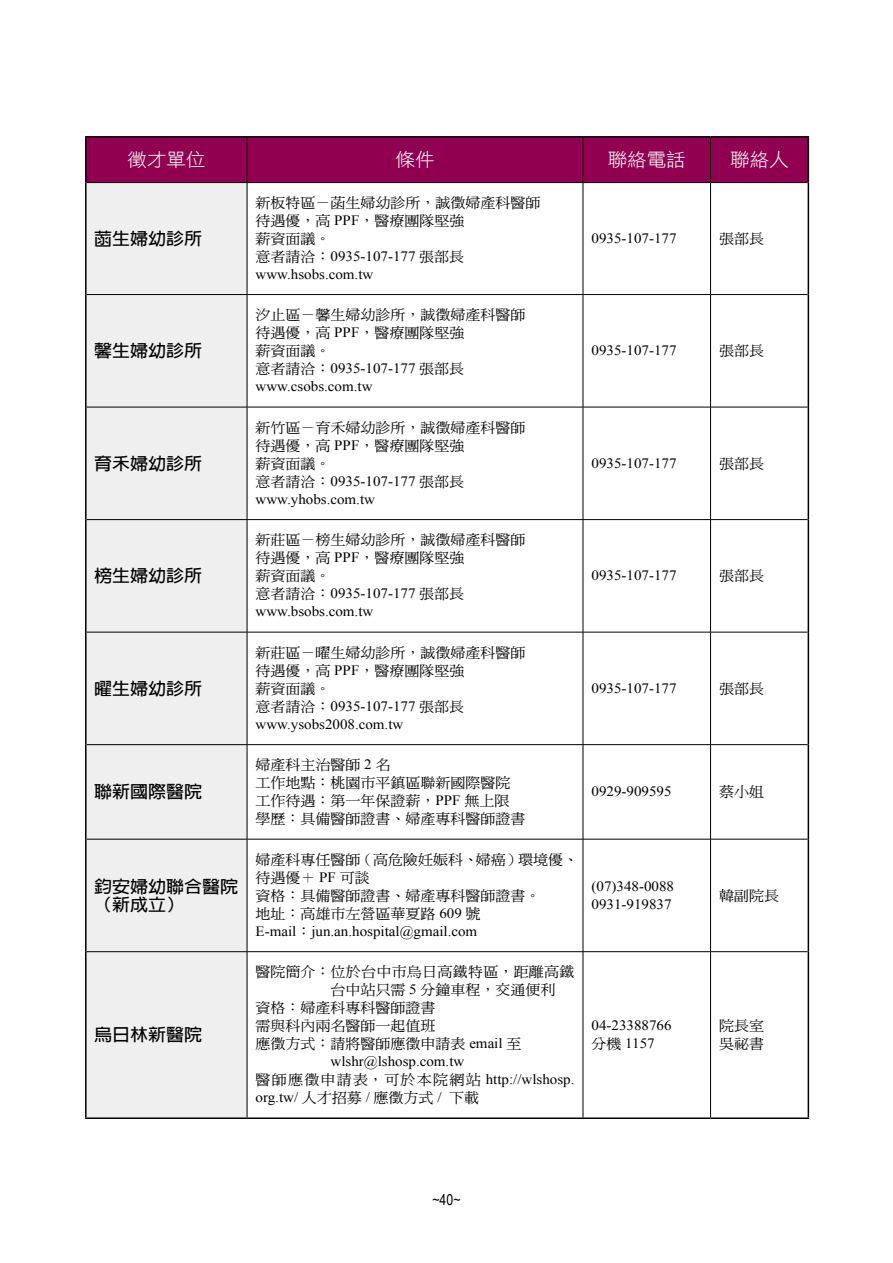
<style>
.page{position:relative;width:893px;height:1263px;background:#fff}
.page>*{position:absolute;margin:0;border:0;box-sizing:border-box;transform-origin:0 0}
.t1{font:18.6px "DF Hei Lt HK BF";color:#fff;scale:1.05 1}
.t2{font:700 17.1px/18px "Lin Gothic";color:#000;scale:1.05 1}
.t3{font:15px "Arial Narrow";color:#000}
.t4{font:14.25px/18px "DF Ming Md HK BF";color:#000;scale:1.05 1}
.t5{font:14.25px/18px "Times New Roman";color:#000;scale:1.05 1}
.t6{font:14.25px "DF Ming Md HK BF";letter-spacing:.02em;color:#000;scale:1.05 1}
.s1{font-family:"Times New Roman"}
.s2{font-family:"DF Ming Md HK BF"}
</style>
<div class="page">
<div style="left:87px;top:138px;width:721px;height:44px;background:#910050"></div>
<div style="left:87px;top:183px;width:160px;height:934px;background:#efefef"></div>
<svg style="left:248px;top:183px;width:560px;height:934px"></svg>
<hr style="left:85px;top:952px;width:2px;height:165px;background:#000">
<hr style="left:808px;top:952px;width:1px;height:165px;background:#000">
<hr style="left:85px;top:1117px;width:162px;height:2px;background:#000">
<hr style="left:247px;top:1117px;width:336px;height:2px;background:#000">
<hr style="left:583px;top:1117px;width:128px;height:2px;background:#000">
<hr style="left:711px;top:1117px;width:98px;height:2px;background:#000">
<hr style="left:87px;top:632px;width:160px;height:1px;background:#000">
<hr style="left:247px;top:632px;width:336px;height:1px;background:#000">
<hr style="left:583px;top:632px;width:128px;height:1px;background:#000">
<hr style="left:711px;top:632px;width:97px;height:1px;background:#000">
<hr style="left:247px;top:745px;width:1px;height:94px;background:#000">
<hr style="left:583px;top:745px;width:1px;height:94px;background:#000">
<hr style="left:710px;top:745px;width:1px;height:94px;background:#000">
<hr style="left:87px;top:839px;width:160px;height:1px;background:#000">
<hr style="left:247px;top:839px;width:336px;height:1px;background:#000">
<hr style="left:247px;top:839px;width:1px;height:112px;background:#000">
<hr style="left:583px;top:839px;width:128px;height:1px;background:#000">
<hr style="left:583px;top:839px;width:1px;height:112px;background:#000">
<hr style="left:711px;top:839px;width:97px;height:1px;background:#000">
<hr style="left:710px;top:839px;width:1px;height:112px;background:#000">
<hr style="left:87px;top:951px;width:160px;height:1px;background:#000">
<hr style="left:247px;top:951px;width:336px;height:1px;background:#000">
<hr style="left:247px;top:952px;width:1px;height:165px;background:#000">
<hr style="left:583px;top:951px;width:128px;height:1px;background:#000">
<hr style="left:583px;top:952px;width:1px;height:165px;background:#000">
<hr style="left:711px;top:951px;width:97px;height:1px;background:#000">
<hr style="left:710px;top:952px;width:1px;height:165px;background:#000">
<hr style="left:247px;top:183px;width:1px;height:111px;background:#000">
<hr style="left:583px;top:183px;width:1px;height:111px;background:#000">
<hr style="left:710px;top:183px;width:1px;height:111px;background:#000">
<hr style="left:87px;top:294px;width:160px;height:1px;background:#000">
<hr style="left:247px;top:294px;width:336px;height:1px;background:#000">
<hr style="left:247px;top:295px;width:1px;height:112px;background:#000">
<hr style="left:583px;top:294px;width:128px;height:1px;background:#000">
<hr style="left:583px;top:295px;width:1px;height:112px;background:#000">
<hr style="left:711px;top:294px;width:97px;height:1px;background:#000">
<hr style="left:710px;top:295px;width:1px;height:112px;background:#000">
<hr style="left:87px;top:407px;width:160px;height:1px;background:#000">
<hr style="left:247px;top:407px;width:336px;height:1px;background:#000">
<hr style="left:247px;top:407px;width:1px;height:112px;background:#000">
<hr style="left:583px;top:407px;width:128px;height:1px;background:#000">
<hr style="left:583px;top:407px;width:1px;height:112px;background:#000">
<hr style="left:711px;top:407px;width:97px;height:1px;background:#000">
<hr style="left:710px;top:407px;width:1px;height:112px;background:#000">
<hr style="left:87px;top:519px;width:160px;height:1px;background:#000">
<hr style="left:247px;top:519px;width:336px;height:1px;background:#000">
<hr style="left:247px;top:520px;width:1px;height:112px;background:#000">
<hr style="left:583px;top:519px;width:128px;height:1px;background:#000">
<hr style="left:583px;top:520px;width:1px;height:112px;background:#000">
<hr style="left:711px;top:519px;width:97px;height:1px;background:#000">
<hr style="left:710px;top:520px;width:1px;height:112px;background:#000">
<hr style="left:247px;top:632px;width:1px;height:112px;background:#000">
<hr style="left:583px;top:632px;width:1px;height:112px;background:#000">
<hr style="left:710px;top:632px;width:1px;height:112px;background:#000">
<hr style="left:87px;top:744px;width:160px;height:1px;background:#000">
<hr style="left:247px;top:744px;width:336px;height:1px;background:#000">
<hr style="left:583px;top:744px;width:128px;height:1px;background:#000">
<hr style="left:711px;top:744px;width:97px;height:1px;background:#000">
<hr style="left:247px;top:138px;width:1px;height:44px;background:#000">
<hr style="left:583px;top:138px;width:1px;height:44px;background:#000">
<hr style="left:710px;top:138px;width:1px;height:44px;background:#000">
<hr style="left:87px;top:182px;width:160px;height:1px;background:#000">
<hr style="left:247px;top:182px;width:336px;height:1px;background:#000">
<hr style="left:583px;top:182px;width:128px;height:1px;background:#000">
<hr style="left:711px;top:182px;width:97px;height:1px;background:#000">
<hr style="left:85px;top:745px;width:2px;height:94px;background:#000">
<hr style="left:808px;top:745px;width:1px;height:94px;background:#000">
<hr style="left:85px;top:839px;width:2px;height:113px;background:#000">
<hr style="left:808px;top:839px;width:1px;height:113px;background:#000">
<hr style="left:85px;top:183px;width:2px;height:112px;background:#000">
<hr style="left:808px;top:183px;width:1px;height:112px;background:#000">
<hr style="left:85px;top:295px;width:2px;height:112px;background:#000">
<hr style="left:808px;top:295px;width:1px;height:112px;background:#000">
<hr style="left:85px;top:407px;width:2px;height:113px;background:#000">
<hr style="left:808px;top:407px;width:1px;height:113px;background:#000">
<hr style="left:85px;top:520px;width:2px;height:112px;background:#000">
<hr style="left:808px;top:520px;width:1px;height:112px;background:#000">
<hr style="left:85px;top:632px;width:2px;height:113px;background:#000">
<hr style="left:808px;top:632px;width:1px;height:113px;background:#000">
<hr style="left:85px;top:136px;width:162px;height:2px;background:#000">
<hr style="left:85px;top:138px;width:2px;height:45px;background:#000">
<hr style="left:247px;top:136px;width:336px;height:2px;background:#000">
<hr style="left:583px;top:136px;width:128px;height:2px;background:#000">
<hr style="left:711px;top:136px;width:98px;height:2px;background:#000">
<hr style="left:808px;top:138px;width:1px;height:45px;background:#000">
<h1 class="t1" style="left:127px;top:150px;width:76px">徵才單位</h1>
<h1 class="t1" style="left:396px;top:150px;width:39px">條件</h1>
<h1 class="t1" style="left:608px;top:150px;width:76px">聯絡電話</h1>
<h1 class="t1" style="left:730px;top:150px;width:57px">聯絡人</h1>
<p class="t2" style="left:94px;top:229px;width:104px">菡生婦幼診所</p>
<p class="t4" style="left:256px;top:193px;width:273px">新板特區－菡生婦幼診所，誠徵婦產科醫師待遇優，高 <span class="s1">PPF</span>，醫療團隊堅強<br>薪資面議。</p>
<p class="t5" style="left:256px;top:247px;width:200px"><span class="s2">意者請洽：</span>0935-107-177 <span class="s2">張部長</span>www.hsobs.com.tw</p>
<p class="t5" style="left:591px;top:229px;width:82px">0935-107-177</p>
<p class="t4" style="left:719px;top:229px;width:44px">張部長</p>
<p class="t2" style="left:94px;top:342px;width:104px">馨生婦幼診所</p>
<p class="t4" style="left:256px;top:306px;width:259px">汐止區－馨生婦幼診所，誠徵婦產科醫師待遇優，高 <span class="s1">PPF</span>，醫療團隊堅強<br>薪資面議。</p>
<p class="t5" style="left:256px;top:359px;width:200px"><span class="s2">意者請洽：</span>0935-107-177 <span class="s2">張部長</span>www.csobs.com.tw</p>
<p class="t5" style="left:591px;top:341px;width:82px">0935-107-177</p>
<p class="t4" style="left:719px;top:342px;width:44px">張部長</p>
<p class="t2" style="left:94px;top:454px;width:104px">育禾婦幼診所</p>
<p class="t4" style="left:256px;top:418px;width:259px">新竹區－育禾婦幼診所，誠徵婦產科醫師待遇優，高 <span class="s1">PPF</span>，醫療團隊堅強<br>薪資面議。</p>
<p class="t5" style="left:256px;top:472px;width:200px"><span class="s2">意者請洽：</span>0935-107-177 <span class="s2">張部長</span>www.yhobs.com.tw</p>
<p class="t5" style="left:591px;top:454px;width:82px">0935-107-177</p>
<p class="t4" style="left:719px;top:454px;width:44px">張部長</p>
<p class="t2" style="left:94px;top:567px;width:104px">榜生婦幼診所</p>
<p class="t4" style="left:256px;top:531px;width:259px">新莊區－榜生婦幼診所，誠徵婦產科醫師待遇優，高 <span class="s1">PPF</span>，醫療團隊堅強<br>薪資面議。</p>
<p class="t5" style="left:256px;top:584px;width:200px"><span class="s2">意者請洽：</span>0935-107-177 <span class="s2">張部長</span>www.bsobs.com.tw</p>
<p class="t5" style="left:591px;top:566px;width:82px">0935-107-177</p>
<p class="t4" style="left:719px;top:567px;width:44px">張部長</p>
<p class="t2" style="left:94px;top:679px;width:104px">曜生婦幼診所</p>
<p class="t4" style="left:256px;top:643px;width:259px">新莊區－曜生婦幼診所，誠徵婦產科醫師待遇優，高 <span class="s1">PPF</span>，醫療團隊堅強<br>薪資面議。</p>
<p class="t5" style="left:256px;top:697px;width:200px"><span class="s2">意者請洽：</span>0935-107-177 <span class="s2">張部長</span>www.ysobs2008.com.tw</p>
<p class="t5" style="left:591px;top:679px;width:82px">0935-107-177</p>
<p class="t4" style="left:719px;top:679px;width:44px">張部長</p>
<p class="t2" style="left:94px;top:783px;width:104px">聯新國際醫院</p>
<p class="t4" style="left:256px;top:756px;width:259px">婦產科主治醫師 <span class="s1">2</span> 名<br>工作地點：桃園市平鎮區聯新國際醫院工作待遇：第一年保證薪，<span class="s1">PPF</span> 無上限學歷：具備醫師證書、婦產專科醫師證書</p>
<p class="t5" style="left:591px;top:782px;width:78px">0929-909595</p>
<p class="t4" style="left:719px;top:783px;width:44px">蔡小姐</p>
<p class="t2" style="left:94px;top:877px;width:139px">鈞安婦幼聯合醫院（新成立）</p>
<p class="t4" style="left:256px;top:850px;width:309px">婦產科專任醫師（高危險妊娠科、婦癌）環境優、待遇優＋ <span class="s1">PF</span> 可談<br>資格：具備醫師證書、婦產專科醫師證書。<br>地址：高雄市左營區華夏路 <span class="s1">609</span> 號</p>
<p class="t5" style="left:256px;top:922px;width:213px">E-mail<span class="s2">：</span>jun.an.hospital@gmail.com</p>
<p class="t5" style="left:591px;top:877px;width:80px">(07)348-0088<br>0931-919837</p>
<p class="t4" style="left:719px;top:886px;width:59px">韓副院長</p>
<p class="t2" style="left:94px;top:1026px;width:104px">烏日林新醫院</p>
<p class="t6" style="left:256px;top:965px;width:305px">醫院簡介：位於台中市烏日高鐵特區，距離高鐵</p>
<p class="t4" style="left:331px;top:981px;width:216px">台中站只需 <span class="s1">5</span> 分鐘車程，交通便利</p>
<p class="t4" style="left:256px;top:999px;width:173px">資格：婦產科專科醫師證書</p>
<p class="t4" style="left:256px;top:1017px;width:173px">需與科內兩名醫師一起值班</p>
<p class="t4" style="left:256px;top:1035px;width:255px">應徵方式：請將醫師應徵申請表 <span class="s1">email</span> 至</p>
<p class="t5" style="left:256px;top:1052px;width:305px;text-indent:75px">wlshr@lshosp.com.tw<br><span class="s2">醫師應徵申請表，可於本院網站</span> http://wlshosp.</p>
<p class="t4" style="left:256px;top:1089px;width:214px"><span class="s1">org.tw/</span> 人才招募 <span class="s1">/</span> 應徵方式 <span class="s1">/</span> 下載</p>
<p class="t5" style="left:591px;top:1016px;width:78px">04-23388766<span class="s2">分機</span> 1157</p>
<p class="t4" style="left:719px;top:1017px;width:44px">院長室吳祕書</p>
<p class="t3" style="left:432px;top:1188px;width:30px">~40~</p>
</div>
